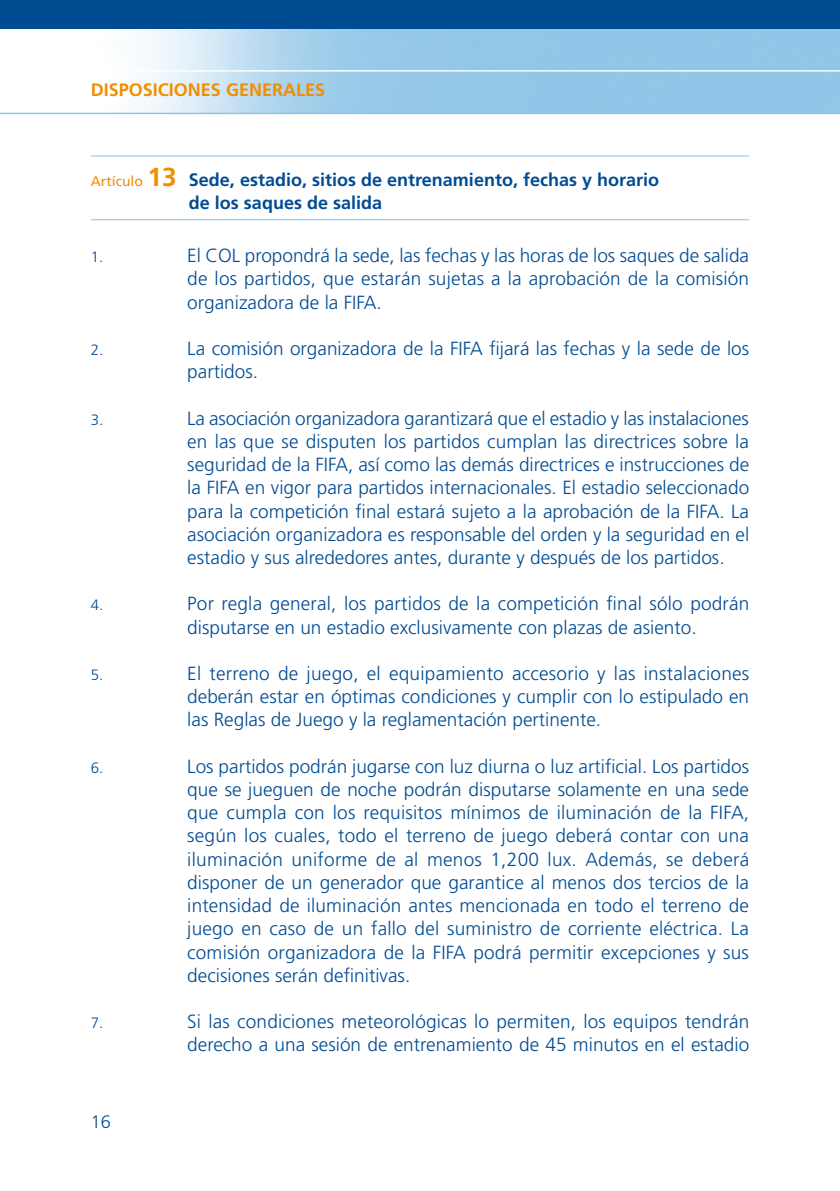
<style>
.page{position:relative;width:840px;height:1191px;background:#fff}
.page>*{position:absolute;margin:0;border:0;box-sizing:border-box;transform-origin:0 0}
.t1{font:300 19px/23.2px "Frutiger";color:#004c93;text-align:justify}
.t2{font:700 18px/23.2px "Frutiger";color:#004c93}
.t3{font:700 18px "Frutiger";color:#f18e00}
.t4{font:300 18px "Frutiger";color:#004c93}
.t5{font:300 15px "Frutiger";color:#004c93}
.s1{font-weight:400;font-size:14px;color:#f18e00}
.s2{font-size:26px;color:#f18e00}
</style>
<div class="page">
<img style="left:0;top:28px;width:839px;height:85px">
<div style="left:0;top:0;width:839px;height:28px;background:#004c93"></div>
<hr style="left:0;top:70px;width:839px;height:2px;background:#fff">
<hr style="left:0;top:113px;width:839px;height:1px;background:#8ac2e6">
<hr style="left:91px;top:155px;width:657px;height:1px;background:#8ac2e6">
<hr style="left:91px;top:219px;width:657px;height:1px;background:#8ac2e6">
<p class="t3" style="left:91px;top:79px;width:148px">DISPOSICIONES GENE</p>
<p class="t3" style="left:272px;top:79px;width:55px">RALES</p>
<p class="t2" style="left:189px;top:168px;width:471px;text-indent:-98px"><span class="s1">Artículo</span> <span class="s2">13</span> Sede, estadio, sitios de entrenamiento, fechas y horario de los saques de salida</p>
<p class="t5" style="left:91px;top:249px;width:14px">1.</p>
<p class="t1" style="left:187px;top:244px;width:563px">El COL propondrá la sede, las fechas y las horas de los saques de salida de los partidos, que estarán sujetas a la aprobación de la comisión organizadora de la FIFA.</p>
<p class="t5" style="left:91px;top:341px;width:14px">2.</p>
<p class="t1" style="left:187px;top:337px;width:563px">La comisión organizadora de la FIFA fijará las fechas y la sede de los partidos.</p>
<p class="t5" style="left:91px;top:411px;width:14px">3.</p>
<p class="t1" style="left:187px;top:407px;width:563px">La asociación organizadora garantizará que el estadio y las instalaciones en las que se disputen los partidos cumplan las directrices sobre la seguridad de la FIFA, así como las demás directrices e instrucciones de la FIFA en vigor para partidos internacionales. El estadio seleccionado para la competición final estará sujeto a la aprobación de la FIFA. La asociación organizadora es responsable del orden y la seguridad en el estadio y sus alrededores antes, durante y después de los partidos.</p>
<p class="t5" style="left:91px;top:597px;width:14px">4.</p>
<p class="t1" style="left:187px;top:592px;width:563px">Por regla general, los partidos de la competición final sólo podrán disputarse en un estadio exclusivamente con plazas de asiento.</p>
<p class="t5" style="left:91px;top:666px;width:14px">5.</p>
<p class="t1" style="left:187px;top:662px;width:563px">El terreno de juego, el equipamiento accesorio y las instalaciones deberán estar en óptimas condiciones y cumplir con lo estipulado en las Reglas de Juego y la reglamentación pertinente.</p>
<p class="t5" style="left:91px;top:759px;width:14px">6.</p>
<p class="t1" style="left:187px;top:755px;width:563px">Los partidos podrán jugarse con luz diurna o luz artificial. Los partidos que se jueguen de noche podrán disputarse solamente en una sede que cumpla con los requisitos mínimos de iluminación de la FIFA, según los cuales, todo el terreno de juego deberá contar con una iluminación uniforme de al menos 1,200 lux. Además, se deberá disponer de un generador que garantice al menos dos tercios de la intensidad de iluminación antes mencionada en todo el terreno de juego en caso de un fallo del suministro de corriente eléctrica. La comisión organizadora de la FIFA podrá permitir excepciones y sus decisiones serán definitivas.</p>
<p class="t5" style="left:91px;top:1014px;width:14px">7.</p>
<p class="t1" style="left:187px;top:1010px;width:563px">Si las condiciones meteorológicas lo permiten, los equipos tendrán derecho a una sesión de entrenamiento de 45 minutos en el estadio</p>
<p class="t4" style="left:91px;top:1111px;width:22px">16</p>
</div>
